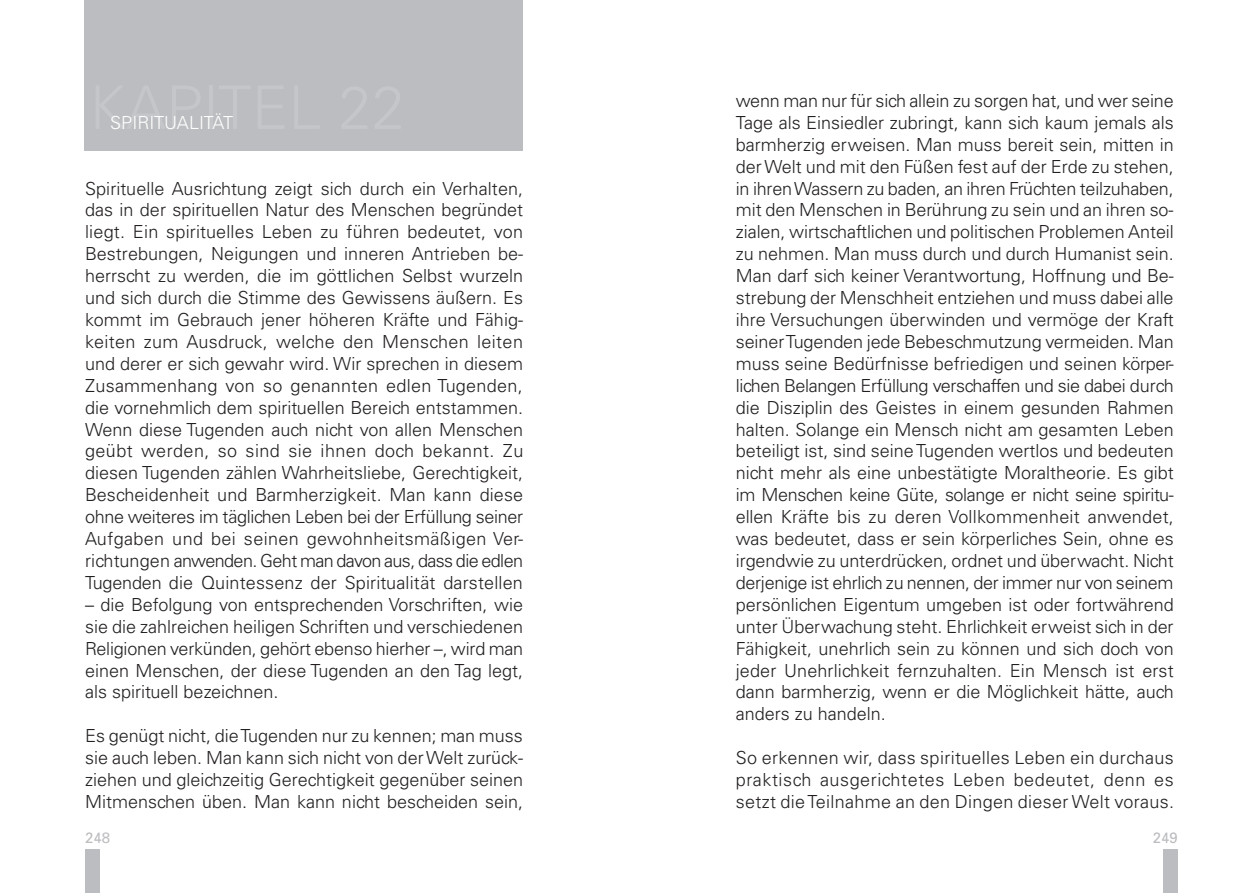
<style>
.page{position:relative;width:1259px;height:893px;background:#fff}
.page>*{position:absolute;margin:0;border:0;box-sizing:border-box;transform-origin:0 0}
.t1{font:300 60px "Univers CE";color:#fff}
.t2{font:300 18px/21.9px "Univers CE";color:#231f20;text-align:justify}
.t3{font:300 18px "Univers CE";letter-spacing:.005em;color:#fff}
.t4{font:15px "Univers";color:#bcbdc0}
</style>
<div class="page">
<div style="left:85px;top:849px;width:14px;height:44px;background:#bcbdc0"></div>
<div style="left:1163px;top:849px;width:14px;height:44px;background:#bcbdc0"></div>
<div style="left:85px;top:0;width:438px;height:151px;background:#bcbdc0"></div>
<h1 class="t1" style="left:89px;top:74px;width:317px">KAPITEL 22</h1>
<p class="t3" style="left:110px;top:112px;width:125px">SPIRITUALITÄT</p>
<p class="t2" style="left:85px;top:178px;width:440px">Spirituelle Ausrichtung zeigt sich durch ein Verhalten, das in der spirituellen Natur des Menschen begründet liegt. Ein spirituelles Leben zu führen bedeutet, von Bestrebungen, Neigungen und inneren Antrieben be&shy;herrscht zu werden, die im göttlichen Selbst wurzeln und sich durch die Stimme des Gewissens äußern. Es kommt im Gebrauch jener höheren Kräfte und Fähig&shy;keiten zum Ausdruck, welche den Menschen leiten und derer er sich gewahr wird. Wir sprechen in diesem Zusammenhang von so genannten edlen Tugenden, die vornehmlich dem spirituellen Bereich entstammen.<br>Wenn diese Tugenden auch nicht von allen Menschen geübt werden, so sind sie ihnen doch bekannt. Zu diesen Tugenden zählen Wahrheitsliebe, Gerechtigkeit, Bescheidenheit und Barmherzigkeit. Man kann diese ohne weiteres im täglichen Leben bei der Erfüllung seiner Aufgaben und bei seinen gewohnheitsmäßigen Ver&shy;richtungen anwenden. Geht man davon aus, dass die edlen Tugenden die Quintessenz der Spiritualität darstellen</p>
<p class="t2" style="left:85px;top:594px;width:440px">– die Befolgung von entsprechenden Vorschriften, wie sie die zahlreichen heiligen Schriften und verschiedenen Religionen verkünden, gehört ebenso hierher –, wird man einen Menschen, der diese Tugenden an den Tag legt, als spirituell bezeichnen.</p>
<p class="t2" style="left:85px;top:725px;width:439px">Es genügt nicht, die Tugenden nur zu kennen; man muss sie auch leben. Man kann sich nicht von der Welt zurück&shy;ziehen und gleichzeitig Gerechtigkeit gegenüber seinen Mitmenschen üben. Man kann nicht bescheiden sein,</p>
<p class="t2" style="left:736px;top:90px;width:439px">wenn man nur für sich allein zu sorgen hat, und wer seine Tage als Einsiedler zubringt, kann sich kaum jemals als barmherzig erweisen. Man muss bereit sein, mitten in der Welt und mit den Füßen fest auf der Erde zu stehen, in ihren Wassern zu baden, an ihren Früchten teilzuhaben, mit den Menschen in Berührung zu sein und an ihren so&shy;zialen, wirtschaftlichen und politischen Problemen Anteil zu nehmen. Man muss durch und durch Humanist sein.<br>Man darf sich keiner Verantwortung, Hoffnung und Be&shy;strebung der Menschheit entziehen und muss dabei alle ihre Versuchungen überwinden und vermöge der Kraft seiner Tugenden jede Bebeschmutzung vermeiden. Man muss seine Bedürfnisse befriedigen und seinen körper&shy;lichen Belangen Erfüllung verschaffen und sie dabei durch die Disziplin des Geistes in einem gesunden Rahmen halten. Solange ein Mensch nicht am gesamten Leben beteiligt ist, sind seine Tugenden wertlos und bedeuten nicht mehr als eine unbestätigte Moraltheorie. Es gibt im Menschen keine Güte, solange er nicht seine spiritu&shy;ellen Kräfte bis zu deren Vollkommenheit anwendet, was bedeutet, dass er sein körperliches Sein, ohne es irgendwie zu unterdrücken, ordnet und überwacht. Nicht derjenige ist ehrlich zu nennen, der immer nur von seinem persönlichen Eigentum umgeben ist oder fortwährend unter Überwachung steht. Ehrlichkeit erweist sich in der Fähigkeit, unehrlich sein zu können und sich doch von jeder Unehrlichkeit fernzuhalten. Ein Mensch ist erst dann barmherzig, wenn er die Möglichkeit hätte, auch anders zu handeln.</p>
<p class="t2" style="left:736px;top:747px;width:440px">So erkennen wir, dass spirituelles Leben ein durchaus praktisch ausgerichtetes Leben bedeutet, denn es setzt die Teilnahme an den Dingen dieser Welt voraus.</p>
<p class="t4" style="left:85px;top:829px;width:27px">248</p>
<p class="t4" style="left:1152px;top:829px;width:27px">249</p>
</div>
